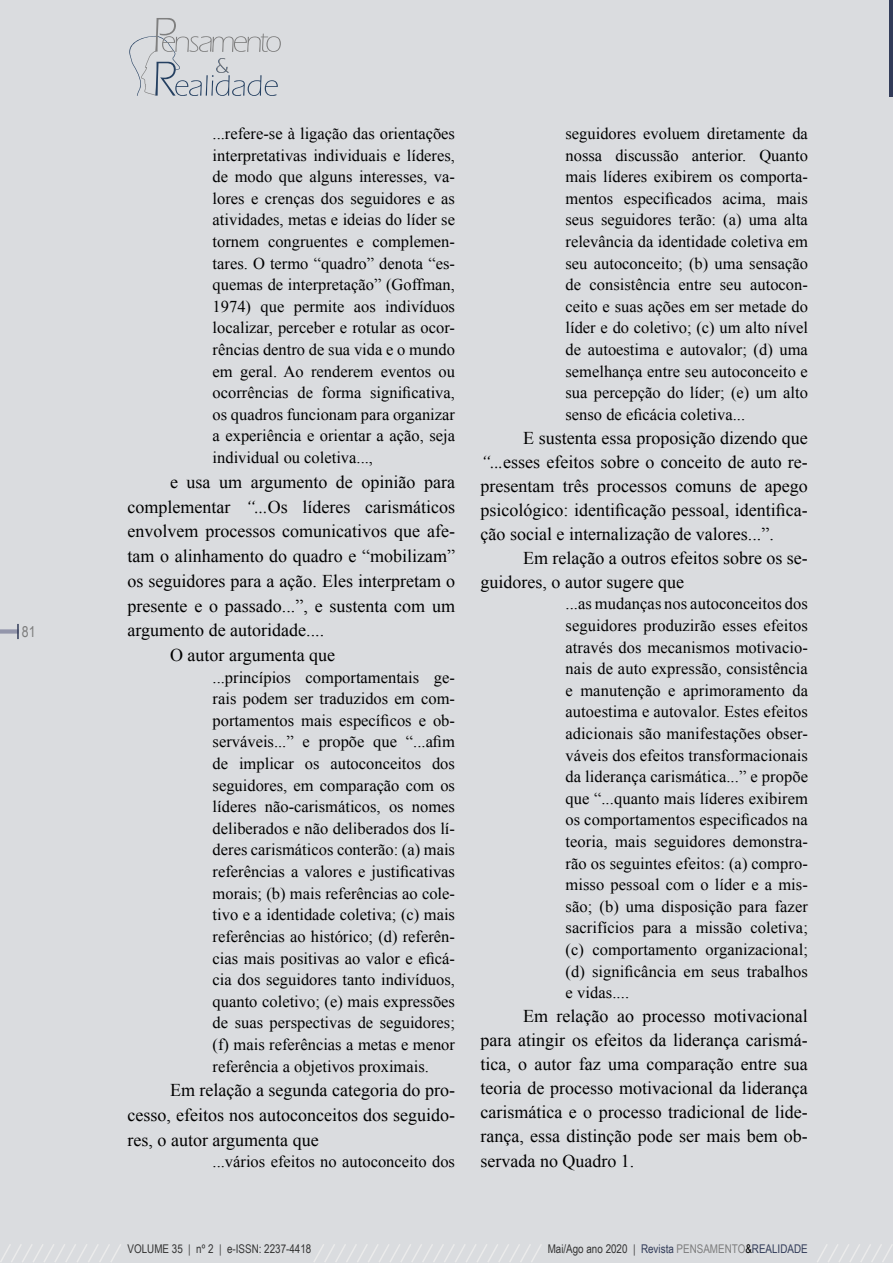
<style>
.page{position:relative;width:893px;height:1263px;background:#dadcdf}
.page>*{position:absolute;margin:0;border:0;box-sizing:border-box;transform-origin:0 0}
.t1{font:18px/24.2px "Times New Roman";color:#000;text-align:justify}
.t2{font:16.5px/21.6px "Times New Roman";color:#000;text-align:justify}
.t3{font:15px "Arial Narrow";color:#7c7c7c}
.t4{font:12px "Arial Narrow";color:#323c59}
.t5{font:12px "Arial Narrow";color:#333}
.s1{font-style:italic}
.s2{color:#484848}
.s3{color:#333}
.s4{color:#7d7d7d}
.s5{color:#000}
</style>
<div class="page">
<svg style="left:129px;top:18px;width:152px;height:78px"></svg>
<svg style="left:314px;top:1244px;width:228px;height:18px"></svg>
<svg style="left:817px;top:1244px;width:76px;height:18px"></svg>
<svg style="left:0;top:624px;width:19px;height:15px"></svg>
<hr style="left:889px;top:0;width:4px;height:96px;background:#323c59">
<svg style="left:0;top:1244px;width:121px;height:18px"></svg>
<p class="t3" style="left:22px;top:620px;width:15px">81</p>
<p class="t2" style="left:213px;top:122px;width:244px">...refere-se à ligação das orientações interpretativas individuais e líderes, de modo que alguns interesses, va&shy;lores e crenças dos seguidores e as atividades, metas e ideias do líder se tornem congruentes e complemen&shy;tares. O termo “quadro” denota “es&shy;quemas de interpretação” (Goffman, 1974) que permite aos indivíduos localizar, perceber e rotular as ocor&shy;rências dentro de sua vida e o mundo em geral. Ao renderem eventos ou ocorrências de forma significativa, os quadros funcionam para organizar a experiência e orientar a ação, seja individual ou coletiva...,</p>
<p class="t1" style="left:170px;top:469px;width:286px">e usa um argumento de opinião para</p>
<p class="t1" style="left:128px;top:494px;width:329px">complementar <span class="s1">“...</span>Os líderes carismáticos</p>
<p class="t1" style="left:128px;top:519px;width:329px">envolvem processos comunicativos que afe-</p>
<p class="t1" style="left:128px;top:544px;width:329px">tam o alinhamento do quadro e “mobilizam”</p>
<p class="t1" style="left:128px;top:568px;width:329px">os seguidores para a ação. Eles interpretam o</p>
<p class="t1" style="left:128px;top:593px;width:329px">presente e o passado...”, e sustenta com um</p>
<p class="t1" style="left:128px;top:618px;width:198px">argumento de autoridade....</p>
<p class="t1" style="left:170px;top:643px;width:167px">O autor argumenta que</p>
<p class="t2" style="left:213px;top:666px;width:244px">...princípios comportamentais ge&shy;rais podem ser traduzidos em com&shy;portamentos mais específicos e ob&shy;serváveis...” e propõe que “...afim de implicar os autoconceitos dos seguidores, em comparação com os líderes não-carismáticos, os nomes deliberados e não deliberados dos lí&shy;deres carismáticos conterão: (a) mais referências a valores e justificativas morais; (b) mais referências ao cole&shy;tivo e a identidade coletiva; (c) mais referências ao histórico; (d) referên&shy;cias mais positivas ao valor e eficá&shy;cia dos seguidores tanto indivíduos, quanto coletivo; (e) mais expressões de suas perspectivas de seguidores; (f) mais referências a metas e menor referência a objetivos proximais.</p>
<p class="t1" style="left:128px;top:1077px;width:329px;line-height:24.8px;text-indent:43px">Em relação a segunda categoria do pro&shy;cesso, efeitos nos autoconceitos dos seguido&shy;res, o autor argumenta que</p>
<p class="t2" style="left:213px;top:1151px;width:244px">...vários efeitos no autoconceito dos</p>
<p class="t2" style="left:566px;top:122px;width:244px">seguidores evoluem diretamente da nossa discussão anterior. Quanto mais líderes exibirem os comporta&shy;mentos especificados acima, mais seus seguidores terão: (a) uma alta relevância da identidade coletiva em seu autoconceito; (b) uma sensação de consistência entre seu autocon&shy;ceito e suas ações em ser metade do líder e do coletivo; (c) um alto nível de autoestima e autovalor; (d) uma semelhança entre seu autoconceito e sua percepção do líder; (e) um alto senso de eficácia coletiva...</p>
<p class="t1" style="left:480px;top:425px;width:329px;text-indent:43px">E sustenta essa proposição dizendo que <span class="s1">“...</span>esses efeitos sobre o conceito de auto re&shy;presentam três processos comuns de apego psicológico: identificação pessoal, identifica&shy;ção social e internalização de valores...”.</p>
<p class="t1" style="left:480px;top:545px;width:329px;text-indent:43px">Em relação a outros efeitos sobre os se&shy;guidores, o autor sugere que</p>
<p class="t2" style="left:566px;top:593px;width:244px">...as mudanças nos autoconceitos dos seguidores produzirão esses efeitos através dos mecanismos motivacio&shy;nais de auto expressão, consistência e manutenção e aprimoramento da autoestima e autovalor. Estes efeitos adicionais são manifestações obser&shy;váveis dos efeitos transformacionais da liderança carismática...” e propõe que “...quanto mais líderes exibirem os comportamentos especificados na teoria, mais seguidores demonstra&shy;rão os seguintes efeitos: (a) compro&shy;misso pessoal com o líder e a mis&shy;são; (b) uma disposição para fazer sacrifícios para a missão coletiva; (c) comportamento organizacional; (d) significância em seus trabalhos e vidas....</p>
<p class="t1" style="left:480px;top:1004px;width:329px;text-indent:43px">Em relação ao processo motivacional para atingir os efeitos da liderança carismá&shy;tica, o autor faz uma comparação entre sua teoria de processo motivacional da liderança carismática e o processo tradicional de lide&shy;rança, essa distinção pode ser mais bem ob&shy;servada no Quadro 1.</p>
<p class="t5" style="left:128px;top:1240px;width:185px">VOLUME 35 <span class="s2">|</span> nº 2 <span class="s2">|</span> e-ISSN: 2237-4418</p>
<p class="t4" style="left:548px;top:1240px;width:261px"><span class="s3">Mai/Ago ano 2020</span> <span class="s2">|</span> Revista <span class="s4">PENSAMENTO</span><span class="s5">&amp;</span>REALIDADE</p>
</div>
